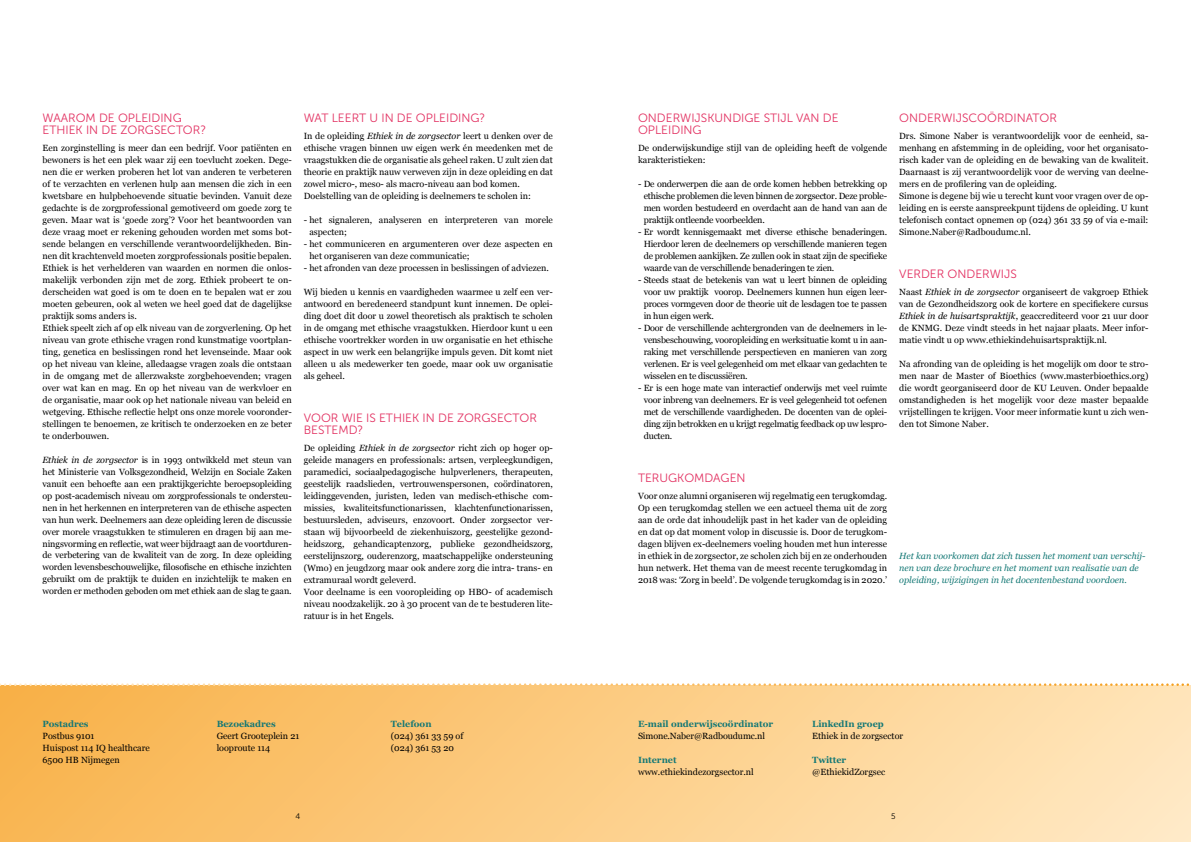
<style>
.page{position:relative;width:1191px;height:842px;background:#fff}
.page>*{position:absolute;margin:0;border:0;box-sizing:border-box;transform-origin:0 0}
.t1{font:12px/12px "Museo Sans 300";color:#e22f60}
.t2{font:9px/12px "Georgia";color:#000}
.t3{font:italic 9px/12px "Georgia";color:#147875}
.t4{font:700 9px "Georgia";color:#147875}
.t5{font:8px "Museo Sans 300";color:#000}
.s1{font-style:italic}
</style>
<div class="page">
<div style="left:0;top:685px;width:1191px;height:157px;background:linear-gradient(to right,#f9b34c,#ffe8c0)"></div>
<svg style="left:0;top:683px;width:1191px;height:3px"></svg>
<h1 class="t1" style="left:43px;top:111px;width:165px">WAAROM DE OPLEIDING<br>ETHIEK IN DE ZORGSECTOR?</h1>
<p class="t2" style="left:43px;top:141px;width:251px">Een zorginstelling is meer dan een bedrijf. Voor patiënten en bewoners is het een plek waar zij een toevlucht zoeken. Dege&shy;nen die er werken proberen het lot van anderen te verbeteren of te verzachten en verlenen hulp aan mensen die zich in een kwetsbare en hulpbehoevende situatie bevinden. Vanuit deze gedachte is de zorgprofessional gemotiveerd om goede zorg te geven. Maar wat is ‘goede zorg’? Voor het beantwoorden van deze vraag moet er rekening gehouden worden met soms bot&shy;sende belangen en verschillende verantwoordelijkheden. Bin&shy;nen dit krachtenveld moeten zorgprofessionals positie bepalen.<br>Ethiek is het verhelderen van waarden en normen die onlos&shy;makelijk verbonden zijn met de zorg. Ethiek probeert te on&shy;derscheiden wat goed is om te doen en te bepalen wat er zou moeten gebeuren, ook al weten we heel goed dat de dagelijkse praktijk soms anders is.<br>Ethiek speelt zich af op elk niveau van de zorgverlening. Op het niveau van grote ethische vragen rond kunstmatige voortplan&shy;ting, genetica en beslissingen rond het levenseinde. Maar ook op het niveau van kleine, alledaagse vragen zoals die ontstaan in de omgang met de allerzwakste zorgbehoevenden; vragen over wat kan en mag. En op het niveau van de werkvloer en de organisatie, maar ook op het nationale niveau van beleid en wetgeving. Ethische reflectie helpt ons onze morele vooronder&shy;stellingen te benoemen, ze kritisch te onderzoeken en ze beter te onderbouwen.</p>
<p class="t2" style="left:43px;top:453px;width:251px;text-align:justify"><span class="s1">Ethiek in de zorgsector</span> is in 1993 ontwikkeld met steun van het Ministerie van Volksgezondheid, Welzijn en Sociale Zaken vanuit een behoefte aan een praktijkgerichte beroepsopleiding op post-academisch niveau om zorgprofessionals te ondersteu&shy;nen in het herkennen en interpreteren van de ethische aspecten van hun werk. Deelnemers aan deze opleiding leren de discussie over morele vraagstukken te stimuleren en dragen bij aan me&shy;ningsvorming en reflectie, wat weer bijdraagt aan de voortduren&shy;de verbetering van de kwaliteit van de zorg. In deze opleiding worden levensbeschouwelijke, filosofische en ethische inzichten gebruikt om de praktijk te duiden en inzichtelijk te maken en worden er methoden geboden om met ethiek aan de slag te gaan.</p>
<h1 class="t1" style="left:304px;top:111px;width:183px">WAT LEERT U IN DE OPLEIDING?</h1>
<p class="t2" style="left:304px;top:129px;width:251px">In de opleiding <span class="s1">Ethiek in de zorgsector</span> leert u denken over de ethische vragen binnen uw eigen werk én meedenken met de vraagstukken die de organisatie als geheel raken. U zult zien dat theorie en praktijk nauw verweven zijn in deze opleiding en dat zowel micro-, meso- als macro-niveau aan bod komen.<br>Doelstelling van de opleiding is deelnemers te scholen in:</p>
<p class="t2" style="left:309px;top:213px;width:245px;text-indent:-6px">- het signaleren, analyseren en interpreteren van morele aspecten;</p>
<p class="t2" style="left:309px;top:237px;width:245px;text-indent:-6px">- het communiceren en argumenteren over deze aspecten en het organiseren van deze communicatie;</p>
<p class="t2" style="left:304px;top:261px;width:247px">- het afronden van deze processen in beslissingen of adviezen.</p>
<p class="t2" style="left:304px;top:285px;width:251px;text-align:justify">Wij bieden u kennis en vaardigheden waarmee u zelf een ver&shy;antwoord en beredeneerd standpunt kunt innemen. De oplei&shy;ding doet dit door u zowel theoretisch als praktisch te scholen in de omgang met ethische vraagstukken. Hierdoor kunt u een ethische voortrekker worden in uw organisatie en het ethische aspect in uw werk een belangrijke impuls geven. Dit komt niet alleen u als medewerker ten goede, maar ook uw organisatie als geheel.</p>
<h1 class="t1" style="left:304px;top:411px;width:235px">VOOR WIE IS ETHIEK IN DE ZORGSECTOR<br>BESTEMD?</h1>
<p class="t2" style="left:304px;top:441px;width:251px">De opleiding <span class="s1">Ethiek in de zorgsector</span> richt zich op hoger op&shy;geleide managers en professionals: artsen, verpleegkundigen, paramedici, sociaalpedagogische hulpverleners, therapeuten, geestelijk raadslieden, vertrouwenspersonen, coördinatoren, leidinggevenden, juristen, leden van medisch-ethische com&shy;missies, kwaliteitsfunctionarissen, klachtenfunctionarissen, bestuursleden, adviseurs, enzovoort. Onder zorgsector ver&shy;staan wij bijvoorbeeld de ziekenhuiszorg, geestelijke gezond&shy;heidszorg, gehandicaptenzorg, publieke gezondheidszorg, eerstelijnszorg, ouderenzorg, maatschappelijke ondersteuning (Wmo) en jeugdzorg maar ook andere zorg die intra- trans- en extramuraal wordt geleverd.<br>Voor deelname is een vooropleiding op HBO- of academisch niveau noodzakelijk. 20 à 30 procent van de te bestuderen lite&shy;ratuur is in het Engels.</p>
<p class="t4" style="left:43px;top:717px;width:47px">Postadres</p>
<p class="t2" style="left:43px;top:729px;width:109px">Postbus 9101<br>Huispost 114 IQ healthcare<br>6500 HB Nijmegen</p>
<p class="t4" style="left:217px;top:717px;width:61px">Bezoekadres</p>
<p class="t2" style="left:217px;top:729px;width:84px">Geert Grooteplein 21 looproute 114</p>
<p class="t5" style="left:295px;top:812px;width:6px">4</p>
<p class="t4" style="left:391px;top:717px;width:42px">Telefoon</p>
<p class="t2" style="left:391px;top:729px;width:74px">(024) 361 33 59 of (024) 361 53 20</p>
<h1 class="t1" style="left:638px;top:111px;width:202px">ONDERWIJSKUNDIGE STIJL VAN DE<br>OPLEIDING</h1>
<p class="t2" style="left:638px;top:141px;width:251px">De onderwijskundige stijl van de opleiding heeft de volgende karakteristieken:</p>
<p class="t2" style="left:643px;top:177px;width:245px;text-align:justify;text-indent:-6px">- De onderwerpen die aan de orde komen hebben betrekking op ethische problemen die leven binnen de zorgsector. Deze proble&shy;men worden bestudeerd en overdacht aan de hand van aan de praktijk ontleende voorbeelden.</p>
<p class="t2" style="left:643px;top:225px;width:245px;text-align:justify;text-indent:-6px">- Er wordt kennisgemaakt met diverse ethische benaderingen.<br>Hierdoor leren de deelnemers op verschillende manieren tegen de problemen aankijken. Ze zullen ook in staat zijn de specifieke waarde van de verschillende benaderingen te zien.</p>
<p class="t2" style="left:643px;top:273px;width:245px;text-align:justify;text-indent:-6px">- Steeds staat de betekenis van wat u leert binnen de opleiding voor uw praktijk voorop. Deelnemers kunnen hun eigen leer&shy;proces vormgeven door de theorie uit de lesdagen toe te passen in hun eigen werk.</p>
<p class="t2" style="left:643px;top:321px;width:245px;text-align:justify;text-indent:-6px">- Door de verschillende achtergronden van de deelnemers in le&shy;vensbeschouwing, vooropleiding en werksituatie komt u in aan&shy;raking met verschillende perspectieven en manieren van zorg verlenen. Er is veel gelegenheid om met elkaar van gedachten te wisselen en te discussiëren.</p>
<p class="t2" style="left:643px;top:381px;width:245px;text-align:justify;text-indent:-6px">- Er is een hoge mate van interactief onderwijs met veel ruimte voor inbreng van deelnemers. Er is veel gelegenheid tot oefenen met de verschillende vaardigheden. De docenten van de oplei&shy;ding zijn betrokken en u krijgt regelmatig feedback op uw lespro&shy;ducten.</p>
<h1 class="t1" style="left:638px;top:471px;width:109px">TERUGKOMDAGEN</h1>
<p class="t2" style="left:638px;top:489px;width:251px;text-align:justify">Voor onze alumni organiseren wij regelmatig een terugkomdag.<br>Op een terugkomdag stellen we een actueel thema uit de zorg aan de orde dat inhoudelijk past in het kader van de opleiding en dat op dat moment volop in discussie is. Door de terugkom&shy;dagen blijven ex-deelnemers voeling houden met hun interesse in ethiek in de zorgsector, ze scholen zich bij en ze onderhouden hun netwerk. Het thema van de meest recente terugkomdag in 2018 was: ‘Zorg in beeld’. De volgende terugkomdag is in 2020.’</p>
<h1 class="t1" style="left:899px;top:111px;width:159px">ONDERWIJSCOÖRDINATOR</h1>
<p class="t2" style="left:899px;top:129px;width:251px">Drs. Simone Naber is verantwoordelijk voor de eenheid, sa&shy;menhang en afstemming in de opleiding, voor het organisato&shy;risch kader van de opleiding en de bewaking van de kwaliteit.<br>Daarnaast is zij verantwoordelijk voor de werving van deelne&shy;mers en de profilering van de opleiding.<br>Simone is degene bij wie u terecht kunt voor vragen over de op&shy;leiding en is eerste aanspreekpunt tijdens de opleiding. U kunt telefonisch contact opnemen op (024) 361 33 59 of via e-mail:<br>Simone.Naber@Radboudumc.nl.</p>
<h1 class="t1" style="left:899px;top:267px;width:119px">VERDER ONDERWIJS</h1>
<p class="t2" style="left:899px;top:285px;width:251px;text-align:justify">Naast <span class="s1">Ethiek in de zorgsector</span> organiseert de vakgroep Ethiek van de Gezondheidszorg ook de kortere en specifiekere cursus <span class="s1">Ethiek in de huisartspraktijk</span>, geaccrediteerd voor 21 uur door de KNMG. Deze vindt steeds in het najaar plaats. Meer infor&shy;matie vindt u op www.ethiekindehuisartspraktijk.nl.</p>
<p class="t2" style="left:899px;top:357px;width:251px;text-align:justify">Na afronding van de opleiding is het mogelijk om door te stro&shy;men naar de Master of Bioethics (www.masterbioethics.org) die wordt georganiseerd door de KU Leuven. Onder bepaalde omstandigheden is het mogelijk voor deze master bepaalde vrijstellingen te krijgen. Voor meer informatie kunt u zich wen&shy;den tot Simone Naber.</p>
<p class="t3" style="left:899px;top:549px;width:248px">Het kan voorkomen dat zich tussen het moment van verschij&shy;nen van deze brochure en het moment van realisatie van de opleiding, wijzigingen in het docentenbestand voordoen.</p>
<p class="t4" style="left:638px;top:717px;width:136px">E-mail onderwijscoördinator</p>
<p class="t2" style="left:638px;top:729px;width:128px">Simone.Naber@Radboudumc.nl</p>
<p class="t4" style="left:638px;top:753px;width:40px">Internet</p>
<p class="t2" style="left:638px;top:765px;width:117px">www.ethiekindezorgsector.nl</p>
<p class="t4" style="left:812px;top:717px;width:73px">LinkedIn groep</p>
<p class="t2" style="left:812px;top:729px;width:93px">Ethiek in de zorgsector</p>
<p class="t4" style="left:812px;top:753px;width:36px">Twitter</p>
<p class="t2" style="left:812px;top:765px;width:75px">@EthiekidZorgsec</p>
<p class="t5" style="left:891px;top:812px;width:6px">5</p>
</div>
